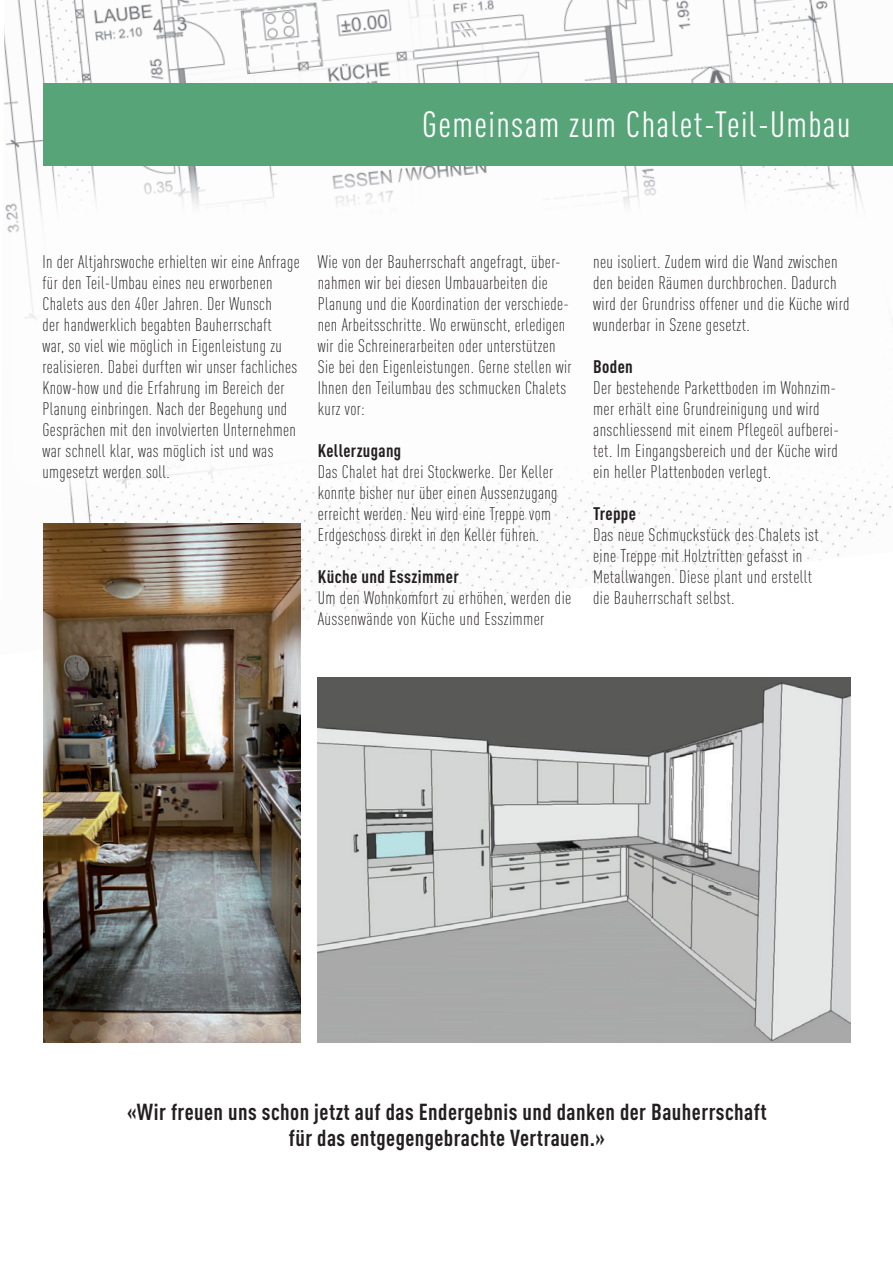
<style>
.page{position:relative;width:893px;height:1263px;background:#fff}
.page>*{position:absolute;margin:0;border:0;box-sizing:border-box;transform-origin:0 0}
.t1{font:condensed 36px "DIN Pro";letter-spacing:.04em;color:#fff}
.t2{font:700 condensed 22.8px/26.7px "DIN Pro";letter-spacing:.02em;color:#231f20;text-align:center}
.t3{font:300 condensed 18px/21px "DIN Pro";letter-spacing:.02em;color:#231f20}
.t4{font:700 condensed 18px "DIN Pro";letter-spacing:.02em;color:#231f20}
</style>
<div class="page">
<img style="left:4px;top:0;width:515px;height:168px">
<img style="left:519px;top:0;width:325px;height:168px">
<img style="left:319px;top:165px;width:218px;height:3px">
<img style="left:798px;top:165px;width:95px;height:3px">
<img style="left:70px;top:502px;width:450px;height:118px">
<img style="left:518px;top:502px;width:373px;height:92px">
<img style="left:5px;top:168px;width:321px;height:334px">
<img style="left:326px;top:168px;width:204px;height:334px">
<img style="left:533px;top:168px;width:360px;height:334px">
<div style="left:43px;top:83px;width:850px;height:82px;background:#57a479"></div>
<img style="left:43px;top:523px;width:258px;height:519px">
<img style="left:318px;top:677px;width:532px;height:365px">
<h1 class="t1" style="left:422px;top:98px;width:430px">Gemeinsam zum Chalet-Teil-Umbau</h1>
<p class="t3" style="left:42px;top:250px;width:259px">In der Altjahrswoche erhielten wir eine Anfrage für den Teil-Umbau eines neu erworbenen Chalets aus den 40er Jahren. Der Wunsch<br>der handwerklich begabten Bauherrschaft<br>war, so viel wie möglich in Eigenleistung zu realisieren. Dabei durften wir unser fachliches Know-how und die Erfahrung im Bereich der Planung einbringen. Nach der Begehung und Gesprächen mit den involvierten Unternehmen war schnell klar, was möglich ist und was umgesetzt werden soll.</p>
<p class="t3" style="left:318px;top:250px;width:255px">Wie von der Bauherrschaft angefragt, über&shy;nahmen wir bei diesen Umbauarbeiten die Planung und die Koordination der verschiede&shy;nen Arbeitsschritte. Wo erwünscht, erledigen wir die Schreinerarbeiten oder unterstützen Sie bei den Eigenleistungen. Gerne stellen wir Ihnen den Teilumbau des schmucken Chalets kurz vor:</p>
<p class="t4" style="left:318px;top:437px;width:85px">Kellerzugang</p>
<p class="t3" style="left:318px;top:460px;width:241px">Das Chalet hat drei Stockwerke. Der Keller konnte bisher nur über einen Aussenzugang erreicht werden. Neu wird eine Treppe vom Erdgeschoss direkt in den Keller führen.</p>
<p class="t4" style="left:318px;top:563px;width:143px">Küche und Esszimmer</p>
<p class="t3" style="left:318px;top:586px;width:255px">Um den Wohnkomfort zu erhöhen, werden die<br>Aussenwände von Küche und Esszimmer</p>
<p class="t3" style="left:593px;top:250px;width:258px">neu isoliert. Zudem wird die Wand zwischen den beiden Räumen durchbrochen. Dadurch wird der Grundriss offener und die Küche wird wunderbar in Szene gesetzt.</p>
<p class="t4" style="left:593px;top:353px;width:41px">Boden</p>
<p class="t3" style="left:593px;top:376px;width:247px">Der bestehende Parkettboden im Wohnzim&shy;mer erhält eine Grundreinigung und wird anschliessend mit einem Pflegeöl aufberei&shy;tet. Im Eingangsbereich und der Küche wird ein heller Plattenboden verlegt.</p>
<p class="t4" style="left:593px;top:500px;width:44px">Treppe</p>
<p class="t3" style="left:593px;top:523px;width:227px">Das neue Schmuckstück des Chalets ist eine Treppe mit Holztritten gefasst in Metallwangen. Diese plant und erstellt die Bauherrschaft selbst.</p>
<p class="t2" style="left:127px;top:1096px;width:641px">«Wir freuen uns schon jetzt auf das Endergebnis und danken der Bauherrschaft für das entgegengebrachte Vertrauen.»</p>
</div>
